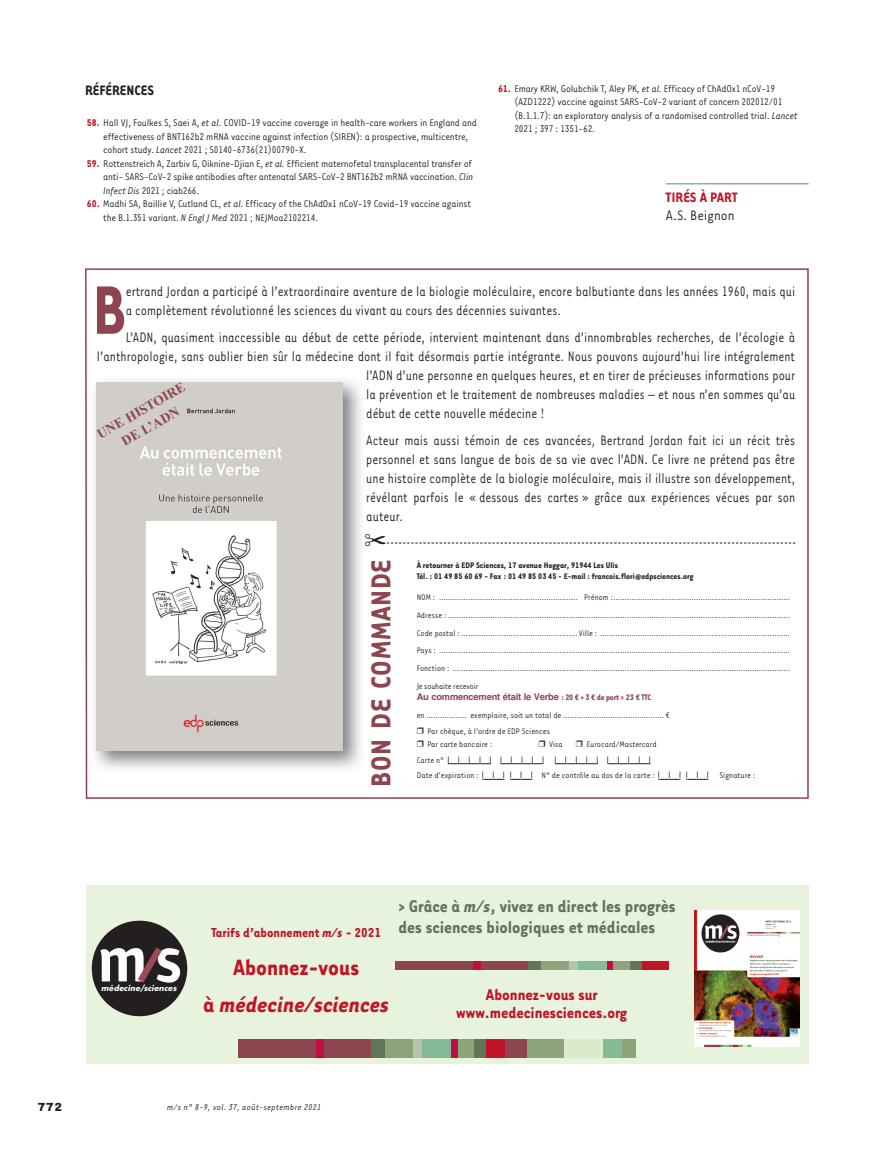
<style>
.page{position:relative;width:893px;height:1149px;background:#fff}
.page>*{position:absolute;margin:0;border:0;box-sizing:border-box;transform-origin:0 0}
.t1{font:700 78.75px "Tarzana Narrow";color:#8d454f;scale:.9 1}
.t2{font:700 31.5px "Tarzana Narrow";letter-spacing:.025em;color:#8d454f}
.t3{font:italic 700 25.5px/37.5px "Tarzana Narrow";color:#c11527;text-align:center}
.t4{font:700 19.5px/21px "Tarzana Narrow";color:#5f7659}
.t5{font:700 18px/18px "Tarzana Narrow";color:#c11527;text-align:center}
.t6{font:15.75px/18.9px "Tarzana Narrow";color:#231f20;scale:.9 1}
.t7{font:15.75px "Tarzana Narrow";color:#231f20}
.t8{font:700 15.75px "Tarzana Narrow";color:#231f20}
.t9{font:700 15.75px "Tarzana Narrow";color:#c11527}
.t10{font:700 15px "Tarzana Narrow";color:#c11527}
.t11{font:700 13.5px/18.6px "Times New Roman";color:#8d454f;text-align:center}
.t12{font:700 13.5px "Tarzana Wide";color:#231f20}
.t13{font:11.25px/13.5px "Tarzana Narrow";letter-spacing:-.015em;color:#231f20}
.t14{font:italic 9.75px "Tarzana Narrow";letter-spacing:.025em;color:#231f20}
.t15{font:9.3px/17.9px "Tarzana Narrow";color:#231f20}
.t16{font:700 9.3px/10.9px "Tarzana Narrow";color:#231f20}
.t17{font:700 9.3px "Helvetica";letter-spacing:-.02em;color:#8d454f}
.t18{font:italic 700 7.8px "Futura";letter-spacing:.01em;color:#fff}
.s1{font-weight:700;color:#c11527}
.s2{font-style:italic}
.s3{font-family:"Tarzana Narrow"}
.s4{font-style:normal}
</style>
<div class="page">
<hr style="left:666px;top:183px;width:143px;height:1px;background:#84ba95">
<svg style="left:85px;top:268px;width:724px;height:531px"></svg>
<div style="left:86px;top:884px;width:723px;height:179px;background:#e8f3de"></div>
<div style="left:396px;top:960px;width:133px;height:9px;background:#8d454f"></div>
<div style="left:528px;top:960px;width:27px;height:9px;background:#5f7659"></div>
<div style="left:629px;top:960px;width:13px;height:9px;background:#5f7659"></div>
<div style="left:541px;top:960px;width:30px;height:9px;background:#8ba479"></div>
<div style="left:577px;top:960px;width:30px;height:9px;background:#84ba95"></div>
<div style="left:611px;top:960px;width:18px;height:9px;background:#8ba479"></div>
<div style="left:569px;top:960px;width:9px;height:9px;background:#b6c4ad"></div>
<div style="left:473px;top:960px;width:7px;height:9px;background:#c10d45"></div>
<div style="left:607px;top:960px;width:6px;height:9px;background:#c10d45"></div>
<div style="left:642px;top:960px;width:27px;height:9px;background:#c11527"></div>
<div style="left:238px;top:1038px;width:134px;height:19px;background:#8d454f"></div>
<div style="left:372px;top:1038px;width:20px;height:19px;background:#5f7659"></div>
<div style="left:473px;top:1038px;width:14px;height:19px;background:#5f7659"></div>
<div style="left:385px;top:1038px;width:30px;height:19px;background:#8ba479"></div>
<div style="left:422px;top:1038px;width:29px;height:19px;background:#84ba95"></div>
<div style="left:602px;top:1038px;width:21px;height:19px;background:#84ba95"></div>
<div style="left:456px;top:1038px;width:18px;height:19px;background:#8ba479"></div>
<div style="left:622px;top:1038px;width:13px;height:19px;background:#8ba479"></div>
<div style="left:525px;top:1038px;width:39px;height:19px;background:#8ba479"></div>
<div style="left:564px;top:1038px;width:39px;height:19px;background:#daebcb"></div>
<div style="left:414px;top:1038px;width:8px;height:19px;background:#b6c4ad"></div>
<div style="left:316px;top:1038px;width:8px;height:19px;background:#c10d45"></div>
<div style="left:451px;top:1038px;width:6px;height:19px;background:#c10d45"></div>
<div style="left:487px;top:1038px;width:27px;height:19px;background:#c11527"></div>
<div style="left:505px;top:1038px;width:21px;height:19px;background:#8d454f"></div>
<div style="left:92px;top:920px;width:95px;height:95px;background:#231f20;border-radius:50%"></div>
<svg style="left:100px;top:947px;width:80px;height:35px"></svg>
<img style="left:694px;top:910px;width:105px;height:135px">
<svg style="left:365px;top:534px;width:430px;height:12px"></svg>
<h3 class="t8" style="left:85px;top:80px;width:70px">RÉFÉRENCES</h3>
<p class="t13" style="left:103px;top:115px;width:375px;text-indent:-16px"><span class="s1">58.</span> Hall VJ, Foulkes S, Saei A, <span class="s2">et al.</span> COVID-19 vaccine coverage in health-care workers in England and effectiveness of BNT162b2 mRNA vaccine against infection (SIREN): a prospective, multicentre, cohort study. <span class="s2">Lancet</span> 2021 ; S0140-6736(21)00790-X.</p>
<p class="t13" style="left:103px;top:156px;width:372px;text-indent:-16px"><span class="s1">59.</span> Rottenstreich A, Zarbiv G, Oiknine-Djian E, <span class="s2">et al.</span> Efficient maternofetal transplacental transfer of anti- SARS-CoV-2 spike antibodies after antenatal SARS-CoV-2 BNT162b2 mRNA vaccination. <span class="s2">Clin<br>Infect Dis</span> 2021 ; ciab266.</p>
<p class="t13" style="left:103px;top:196px;width:369px;text-indent:-16px"><span class="s1">60.</span> Madhi SA, Baillie V, Cutland CL, <span class="s2">et al.</span> Efficacy of the ChAdOx1 nCoV-19 Covid-19 vaccine against the B.1.351 variant. <span class="s2">N Engl J Med</span> 2021 ; NEJMoa2102214.</p>
<p class="t13" style="left:514px;top:81px;width:285px;text-indent:-16px"><span class="s1">61.</span> Emary KRW, Golubchik T, Aley PK, <span class="s2">et al.</span> Efficacy of ChAdOx1 nCoV-19 (AZD1222) vaccine against SARS-CoV-2 variant of concern 202012/01 (B.1.1.7): an exploratory analysis of a randomised controlled trial. <span class="s2">Lancet </span>2021 ; 397 : 1351-62.</p>
<h3 class="t9" style="left:666px;top:187px;width:73px">TIRÉS À PART</h3>
<h3 class="t7" style="left:666px;top:206px;width:70px">A.S. Beignon</h3>
<h1 class="t1" style="left:93px;top:260px;width:38px">B</h1>
<h3 class="t6" style="left:126px;top:281px;width:745px">ertrand Jordan a participé à l’extraordinaire aventure de la biologie moléculaire, encore balbutiante dans les années 1960, mais qui a complètement révolutionné les sciences du vivant au cours des décennies suivantes.</h3>
<h3 class="t6" style="left:126px;top:327px;width:745px">L’ADN, quasiment inaccessible au début de cette période, intervient maintenant dans d’innombrables recherches, de l’écologie à</h3>
<h3 class="t6" style="left:97px;top:346px;width:777px">l’anthropologie, sans oublier bien sûr la médecine dont il fait désormais partie intégrante. Nous pouvons aujourd’hui lire intégralement</h3>
<h3 class="t6" style="left:366px;top:365px;width:478px">l’ADN d’une personne en quelques heures, et en tirer de précieuses informations pour</h3>
<h3 class="t6" style="left:366px;top:384px;width:478px">la prévention et le traitement de nombreuses maladies – et nous n’en sommes qu’au</h3>
<h3 class="t6" style="left:366px;top:403px;width:200px">début de cette nouvelle médecine !</h3>
<p class="t6" style="left:366px;top:430px;width:478px;text-align:justify">Acteur mais aussi témoin de ces avancées, Bertrand Jordan fait ici un récit très personnel et sans langue de bois de sa vie avec l’ADN. Ce livre ne prétend pas être une histoire complète de la biologie moléculaire, mais il illustre son développement, révélant parfois le « dessous des cartes » grâce aux expériences vécues par son auteur.</p>
<h2 class="t2" style="left:361px;top:786px;width:229px;rotate:-90deg">BON DE COMMANDE</h2>
<h3 class="t11" style="left:93px;top:426px;width:101px;rotate:-30deg">UNE HISTOIRE<br>DE L’ADN</h3>
<p class="t16" style="left:417px;top:559px;width:278px">À retourner à EDP Sciences, 17 avenue Hoggar, 91944 Les Ulis<br>Tél. : 01 49 85 60 69 - Fax : 01 49 85 03 45 - E-mail : francois.flori@edpsciences.org</p>
<p class="t15" style="left:417px;top:587px;width:375px">NOM : .............................................................. Prénom : ...............................................................................<br>Adresse : .........................................................................................................................................................</p>
<p class="t15" style="left:417px;top:641px;width:375px;text-align:justify">Pays : .............................................................................................................................................................<br>Fonction : .......................................................................................................................................................<br>Je souhaite recevoir</p>
<p class="t17" style="left:417px;top:691px;width:236px">Au commencement était le Verbe <span class="s3">: 20 € + 3 € de port = 23 € TTC</span></p>
<p class="t15" style="left:417px;top:707px;width:254px;line-height:15.6px">en .................. exemplaire, soit un total de ............................................. € ❒ Par chèque, à l’ordre de EDP Sciences</p>
<p class="t15" style="left:417px;top:734px;width:77px">❒ Par carte bancaire :</p>
<p class="t15" style="left:538px;top:734px;width:26px">❒ Visa</p>
<p class="t15" style="left:417px;top:736px;width:340px;line-height:15.6px;text-indent:159px">❒ Eurocard/Mastercard<br>Carte n° ❘ ❘ ❘ ❘ ❘ ❘ ❘ ❘ ❘ ❘ ❘ ❘ ❘ ❘ ❘ ❘ ❘ ❘ ❘ ❘<br>Date d’expiration : ❘ ❘ ❘ ❘ ❘ ❘ N° de contrôle au dos de la carte : ❘ ❘ ❘ ❘ ❘ ❘ Signature :</p>
<p class="t18" style="left:101px;top:982px;width:77px">médecine/sciences</p>
<h3 class="t10" style="left:211px;top:923px;width:171px">Tarifs d’abonnement <span class="s2">m/s</span> - 2021</h3>
<h3 class="t3" style="left:203px;top:946px;width:187px"><span class="s4">Abonnez-vous<br>à</span> médecine/sciences</h3>
<h3 class="t4" style="left:398px;top:894px;width:279px">&gt; Grâce à <span class="s2">m/s</span>, vivez en direct les progrès des sciences biologiques et médicales</h3>
<h3 class="t5" style="left:456px;top:984px;width:173px">Abonnez-vous sur www.medecinesciences.org</h3>
<h3 class="t12" style="left:38px;top:1097px;width:26px">772</h3>
<p class="t14" style="left:167px;top:1100px;width:155px">m/s n° 8-9, vol. 37, août-septembre 2021</p>
</div>
